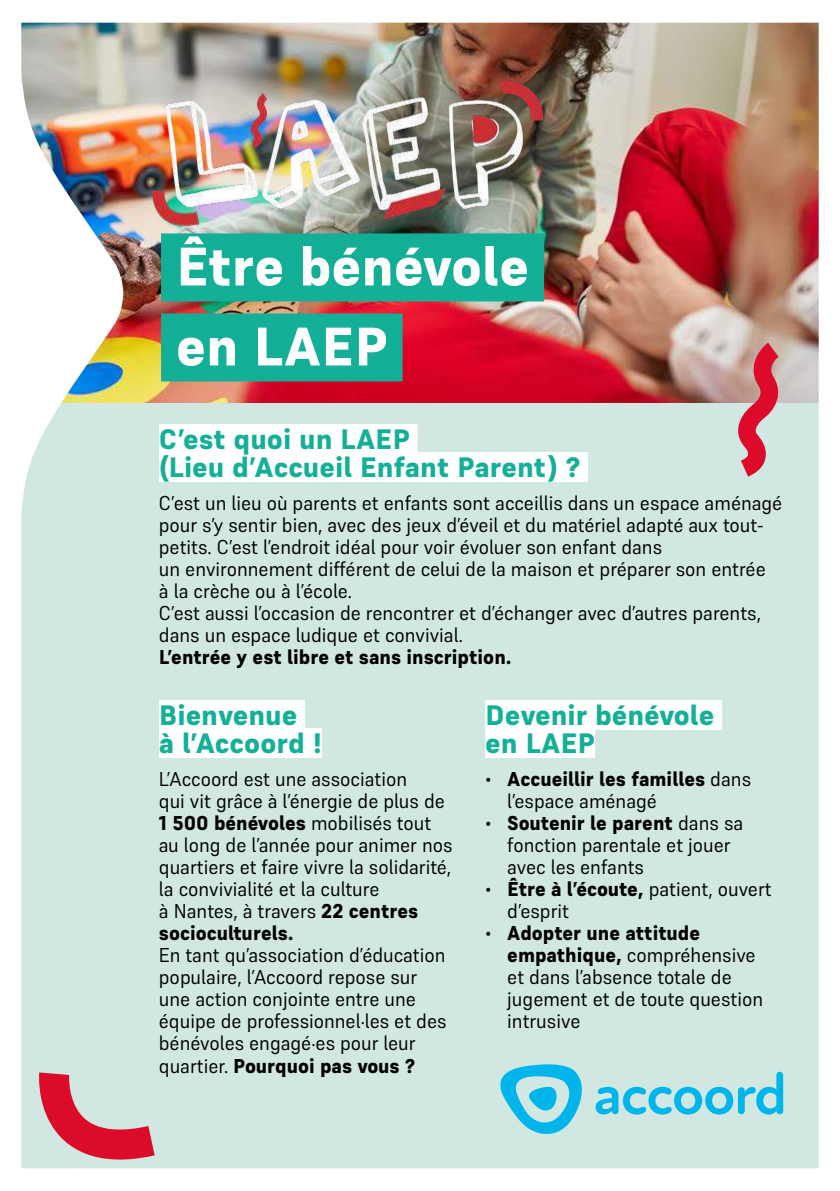
<style>
.page{position:relative;width:840px;height:1191px;background:#fff}
.page>*{position:absolute;margin:0;border:0;box-sizing:border-box;transform-origin:0 0}
.t1{font:800 54px/80px "Supreme";color:#fff}
.t2{font:800 28px/28px "Supreme";color:#14af97}
.t3{font:20px/22px "Supreme";color:#000;scale:.96 1}
.t4{font:800 20px/22px "Supreme";color:#000;scale:.96 1}
.s1{font-weight:800}
.s2{font-weight:400}
</style>
<div class="page">
<img style="left:21px;top:22px;width:798px;height:1147px">
<img style="left:21px;top:22px;width:102px;height:667px">
<h1 class="t1" style="left:176px;top:226px;width:354px">Être bénévole en LAEP</h1>
<h2 class="t2" style="left:159px;top:425px;width:423px">C’est quoi un LAEP<br>(Lieu d’Accueil Enfant Parent) ?</h2>
<p class="t3" style="left:159px;top:494px;width:650px">C’est un lieu où parents et enfants sont acceillis dans un espace aménagé pour s’y sentir bien, avec des jeux d’éveil et du matériel adapté aux tout&shy;petits. C’est l’endroit idéal pour voir évoluer son enfant dans<br>un environnement différent de celui de la maison et préparer son entrée<br>à la crèche ou à l’école.<br>C’est aussi l’occasion de rencontrer et d’échanger avec d’autres parents, dans un espace ludique et convivial.</p>
<p class="t4" style="left:159px;top:646px;width:369px">L’entrée y est libre et sans inscription.</p>
<h2 class="t2" style="left:159px;top:701px;width:164px">Bienvenue<br>à l’Accoord !</h2>
<p class="t3" style="left:159px;top:769px;width:307px">L’Accoord est une association<br>qui vit grâce à l’énergie de plus de<br><span class="s1">1 500 bénévoles</span> mobilisés tout au long de l’année pour animer nos quartiers et faire vivre la solidarité, la convivialité et la culture<br>à Nantes, à travers <span class="s1">22 centres socioculturels.</span></p>
<p class="t3" style="left:159px;top:945px;width:301px">En tant qu’association d’éducation populaire, l’Accoord repose sur une action conjointe entre une équipe de professionnel.les et des bénévoles engagé.es pour leur quartier. <span class="s1">Pourquoi pas vous ?</span></p>
<h2 class="t2" style="left:485px;top:701px;width:230px">Devenir bénévole en LAEP</h2>
<p class="t4" style="left:507px;top:768px;width:255px;text-indent:-22px"><span class="s2">•</span> Accueillir les familles <span class="s2">dans l’espace aménagé</span></p>
<p class="t3" style="left:507px;top:813px;width:247px;text-indent:-22px">• <span class="s1">Soutenir le parent</span> dans sa fonction parentale et jouer avec les enfants</p>
<p class="t3" style="left:507px;top:879px;width:277px;text-indent:-22px">• <span class="s1">Être à l’écoute,</span> patient, ouvert d’esprit</p>
<p class="t3" style="left:507px;top:923px;width:268px;text-indent:-22px">• <span class="s1">Adopter une attitude empathique,</span> compréhensive et dans l’absence totale de jugement et de toute question intrusive</p>
</div>
